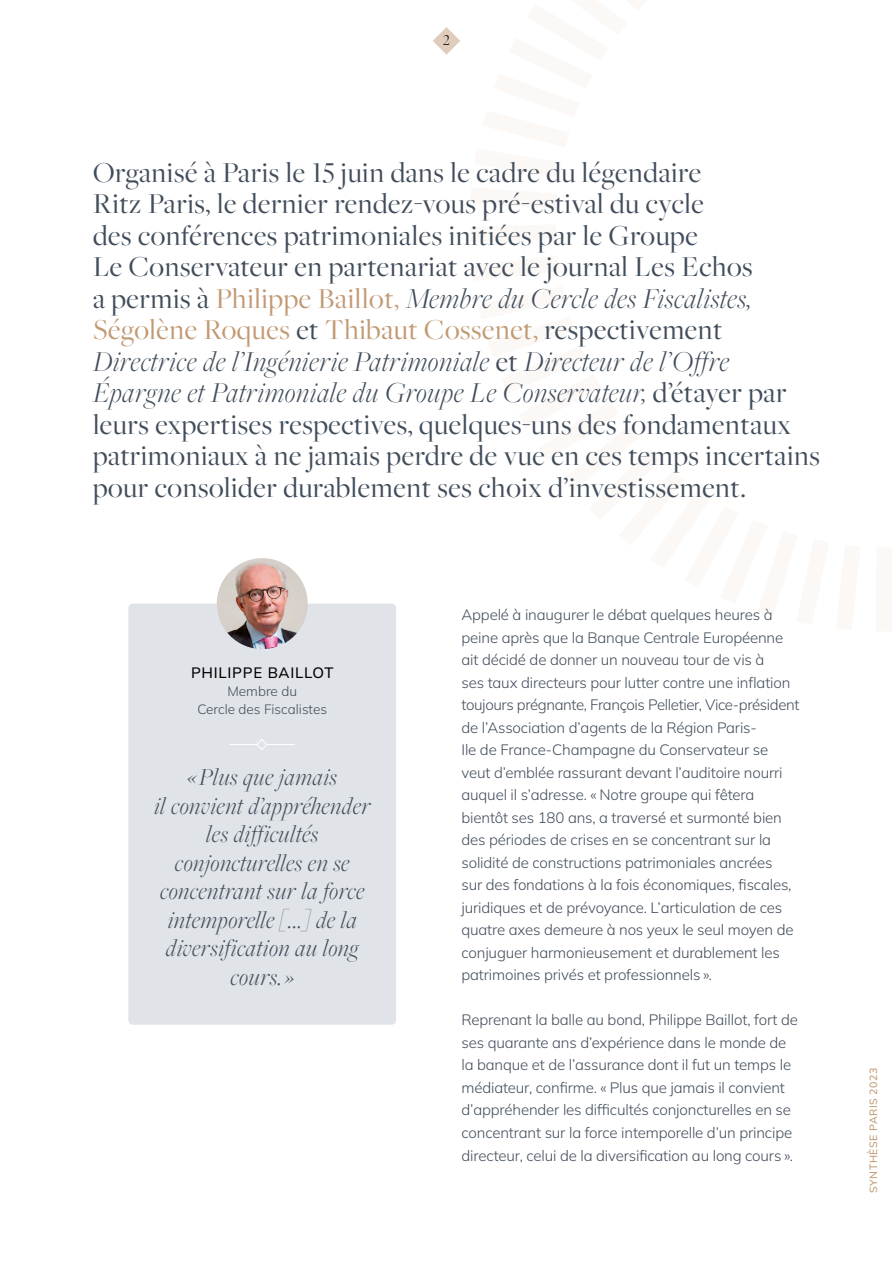
<style>
.page{position:relative;width:893px;height:1263px;background:#fff}
.page>*{position:absolute;margin:0;border:0;box-sizing:border-box;transform-origin:0 0}
.t1{font:30px/31.5px "Freight Big Pro";letter-spacing:.02em;color:#414d5b}
.t2{font:italic 300 25.5px/28.5px "Freight Big Pro";letter-spacing:.02em;color:#414d5b;text-align:center}
.t3{font:300 15.6px "Freight Big Pro";color:#000}
.t4{font:300 15px/22.5px "Mulish";letter-spacing:-.01em;color:#414d5b}
.t5{font:500 15px "Mulish";letter-spacing:.05em;color:#000}
.t6{font:300 13.5px/18px "Mulish";color:#414c5b;text-align:center}
.t7{font:500 10.5px "Mulish";letter-spacing:.05em;color:#c19a74}
.s1{color:#c19a74}
.s2{font-weight:300;font-style:italic}
</style>
<div class="page">
<svg style="left:433px;top:27px;width:27px;height:28px"></svg>
<div style="left:128px;top:604px;width:268px;height:421px;background:#e0e3e7;border-radius:4px"></div>
<svg style="left:230px;top:739px;width:65px;height:11px"></svg>
<img style="left:217px;top:558px;width:91px;height:91px;border-radius:45px">
<p class="t3" style="left:443px;top:30px;width:8px">2</p>
<p class="t1" style="left:93px;top:155px;width:728px">Organisé à Paris le 15 juin dans le cadre du légendaire<br>Ritz Paris, le dernier rendez-vous pré-estival du cycle<br>des conférences patrimoniales initiées par le Groupe<br>Le Conservateur en partenariat avec le journal Les Echos<br>a permis à <span class="s1">Philippe Baillot,</span> <span class="s2">Membre du Cercle des Fiscalistes, </span><span class="s1">Ségolène Roques</span> et <span class="s1">Thibaut Cossenet,</span> respectivement <span class="s2">Directrice de l’Ingénierie Patrimoniale</span> et <span class="s2">Directeur de l’Offre Épargne et Patrimoniale du Groupe Le Conservateur,</span> d’étayer par leurs expertises respectives, quelques-uns des fondamentaux patrimoniaux à ne jamais perdre de vue en ces temps incertains pour consolider durablement ses choix d’investissement.</p>
<p class="t5" style="left:191px;top:663px;width:144px">PHILIPPE BAILLOT</p>
<p class="t6" style="left:197px;top:682px;width:131px">Membre du<br>Cercle des Fiscalistes</p>
<h2 class="t2" style="left:154px;top:762px;width:218px">« Plus que jamais<br>il convient d’appréhender les difficultés conjoncturelles en se concentrant sur la force intemporelle [...] de la diversification au long cours. »</h2>
<p class="t4" style="left:461px;top:603px;width:340px">Appelé à inaugurer le débat quelques heures à peine après que la Banque Centrale Européenne ait décidé de donner un nouveau tour de vis à<br>ses taux directeurs pour lutter contre une inflation toujours prégnante, François Pelletier, Vice-président de l’Association d’agents de la Région Paris-<br>Ile de France-Champagne du Conservateur se veut d’emblée rassurant devant l’auditoire nourri auquel il s’adresse. « Notre groupe qui fêtera bientôt ses 180 ans, a traversé et surmonté bien des périodes de crises en se concentrant sur la solidité de constructions patrimoniales ancrées<br>sur des fondations à la fois économiques, fiscales, juridiques et de prévoyance. L’articulation de ces quatre axes demeure à nos yeux le seul moyen de conjuguer harmonieusement et durablement les patrimoines privés et professionnels ».</p>
<p class="t4" style="left:461px;top:1008px;width:338px">Reprenant la balle au bond, Philippe Baillot, fort de ses quarante ans d’expérience dans le monde de la banque et de l’assurance dont il fut un temps le médiateur, confirme. « Plus que jamais il convient d’appréhender les difficultés conjoncturelles en se concentrant sur la force intemporelle d’un principe directeur, celui de la diversification au long cours ».</p>
<p class="t7" style="left:866px;top:1193px;width:126px;rotate:-90deg">SYNTHÈSE PARIS 2023</p>
</div>
